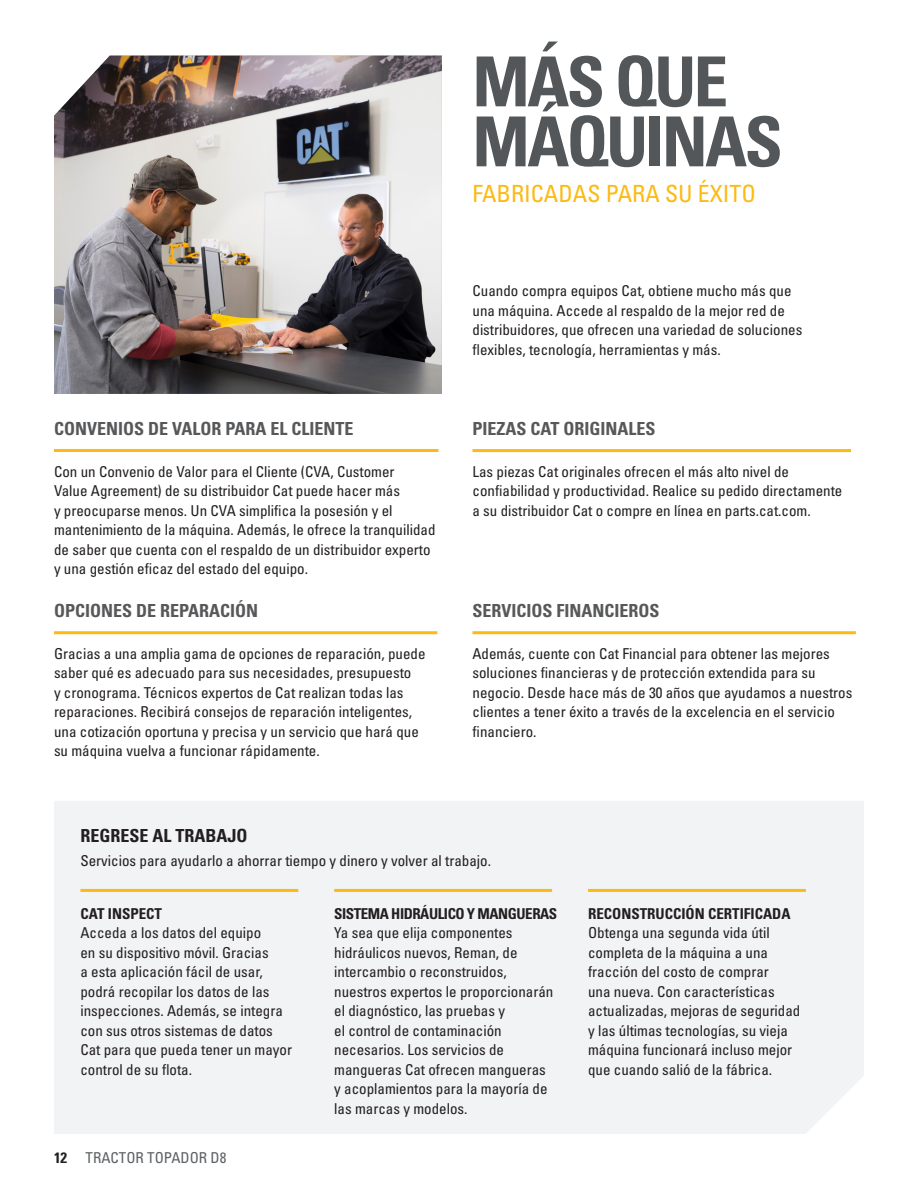
<style>
.page{position:relative;width:918px;height:1188px;background:#fff}
.page>*{position:absolute;margin:0;border:0;box-sizing:border-box;transform-origin:0 0}
.Headline_xl_gray{font:69px "Univers LTCYR 67 Bold Cond";letter-spacing:-.04em;color:#535759}
.Subhead_small_yellow{font:condensed 23.7px "Univers LTCYR 57";color:#fcba13}
.Subhead_small_gray{font:18px "Univers LTCYR 67 Bold Cond";color:#57585a}
.Headline_small_black{font:18px "Univers LTCYR 67 Bold Cond";color:#231f20}
.Body_copy{font:condensed 15px/19.5px "Univers LTCYR 57";color:#231f20}
.Body_copy-2{font:15px "Univers LTCYR 67 Bold Cond";color:#231f20}
.Body_copy-3{font:15px "Univers LTCYR 67 Bold Cond";letter-spacing:-.03em;color:#231f20}
.Running_footer-LH{font:condensed 15px "Univers LTCYR 57";color:#5d6163}
.s1{font-family:"Univers LTCYR 67 Bold Cond";font-stretch:normal;color:#231f20}
</style>
<div class="page">
<div style="left:54px;top:801px;width:810px;height:333px;background:#f2f3f4"></div>
<hr style="left:54px;top:449px;width:384px;height:3px;background:#fcba13">
<hr style="left:472px;top:449px;width:379px;height:3px;background:#fcba13">
<hr style="left:54px;top:631px;width:383px;height:3px;background:#fcba13">
<hr style="left:472px;top:631px;width:384px;height:3px;background:#fcba13">
<img style="left:54px;top:56px;width:388px;height:338px">
<hr style="left:80px;top:889px;width:218px;height:3px;background:#fcba13">
<hr style="left:334px;top:889px;width:218px;height:3px;background:#fcba13">
<hr style="left:588px;top:889px;width:218px;height:3px;background:#fcba13">
<p class="Headline_xl_gray" style="left:472px;top:39px;width:257px">MÁS QUE</p>
<p class="Headline_xl_gray" style="left:472px;top:99px;width:312px">MÁQUINAS</p>
<p class="Subhead_small_yellow" style="left:472px;top:179px;width:285px">FABRICADAS PARA SU ÉXITO</p>
<p class="Body_copy" style="left:472px;top:281px;width:321px">Cuando compra equipos Cat, obtiene mucho más que</p>
<p class="Body_copy" style="left:472px;top:300px;width:314px">una máquina. Accede al respaldo de la mejor red de</p>
<p class="Body_copy" style="left:472px;top:320px;width:331px">distribuidores, que ofrecen una variedad de soluciones</p>
<p class="Body_copy" style="left:472px;top:339px;width:250px">flexibles, tecnología, herramientas y más.</p>
<p class="Subhead_small_gray" style="left:54px;top:417px;width:301px">CONVENIOS DE VALOR PARA EL CLIENTE</p>
<p class="Subhead_small_gray" style="left:472px;top:417px;width:184px">PIEZAS CAT ORIGINALES</p>
<p class="Body_copy" style="left:54px;top:461px;width:342px">Con un Convenio de Valor para el Cliente (CVA, Customer</p>
<p class="Body_copy" style="left:54px;top:481px;width:348px">Value Agreement) de su distribuidor Cat puede hacer más</p>
<p class="Body_copy" style="left:54px;top:500px;width:340px">y preocuparse menos. Un CVA simplifica la posesión y el</p>
<p class="Body_copy" style="left:54px;top:520px;width:383px">mantenimiento de la máquina. Además, le ofrece la tranquilidad</p>
<p class="Body_copy" style="left:54px;top:539px;width:378px">de saber que cuenta con el respaldo de un distribuidor experto</p>
<p class="Body_copy" style="left:54px;top:559px;width:256px">y una gestión eficaz del estado del equipo.</p>
<p class="Body_copy" style="left:472px;top:461px;width:318px">Las piezas Cat originales ofrecen el más alto nivel de</p>
<p class="Body_copy" style="left:472px;top:481px;width:371px">confiabilidad y productividad. Realice su pedido directamente</p>
<p class="Body_copy" style="left:472px;top:500px;width:340px">a su distribuidor Cat o compre en línea en parts.cat.com.</p>
<p class="Subhead_small_gray" style="left:54px;top:599px;width:206px">OPCIONES DE REPARACIÓN</p>
<p class="Subhead_small_gray" style="left:472px;top:599px;width:189px">SERVICIOS FINANCIEROS</p>
<p class="Body_copy" style="left:54px;top:643px;width:373px">Gracias a una amplia gama de opciones de reparación, puede</p>
<p class="Body_copy" style="left:54px;top:663px;width:359px">saber qué es adecuado para sus necesidades, presupuesto</p>
<p class="Body_copy" style="left:54px;top:682px;width:351px">y cronograma. Técnicos expertos de Cat realizan todas las</p>
<p class="Body_copy" style="left:54px;top:702px;width:360px">reparaciones. Recibirá consejos de reparación inteligentes,</p>
<p class="Body_copy" style="left:54px;top:721px;width:366px">una cotización oportuna y precisa y un servicio que hará que</p>
<p class="Body_copy" style="left:54px;top:741px;width:267px">su máquina vuelva a funcionar rápidamente.</p>
<p class="Headline_small_black" style="left:80px;top:825px;width:169px">REGRESE AL TRABAJO</p>
<p class="Body_copy" style="left:472px;top:643px;width:359px">Además, cuente con Cat Financial para obtener las mejores</p>
<p class="Body_copy" style="left:472px;top:663px;width:381px">soluciones financieras y de protección extendida para su negocio. Desde hace más de 30 años que ayudamos a nuestros clientes a tener éxito a través de la excelencia en el servicio financiero.</p>
<p class="Body_copy" style="left:80px;top:850px;width:412px">Servicios para ayudarlo a ahorrar tiempo y dinero y volver al trabajo.</p>
<p class="Body_copy-2" style="left:80px;top:904px;width:83px">CAT INSPECT</p>
<p class="Body_copy" style="left:80px;top:923px;width:182px">Acceda a los datos del equipo</p>
<p class="Body_copy" style="left:80px;top:942px;width:190px">en su dispositivo móvil. Gracias</p>
<p class="Body_copy" style="left:80px;top:962px;width:184px">a esta aplicación fácil de usar,</p>
<p class="Body_copy" style="left:80px;top:981px;width:191px">podrá recopilar los datos de las</p>
<p class="Body_copy" style="left:80px;top:1001px;width:204px">inspecciones. Además, se integra</p>
<p class="Body_copy" style="left:80px;top:1020px;width:194px">con sus otros sistemas de datos</p>
<p class="Body_copy" style="left:80px;top:1040px;width:213px">Cat para que pueda tener un mayor</p>
<p class="Body_copy" style="left:80px;top:1059px;width:113px">control de su flota.</p>
<p class="Running_footer-LH" style="left:54px;top:1148px;width:174px"><span class="s1">12</span> TRACTOR TOPADOR D8</p>
<p class="Body_copy-3" style="left:334px;top:904px;width:225px">SISTEMA HIDRÁULICO Y MANGUERAS</p>
<p class="Body_copy" style="left:334px;top:923px;width:180px">Ya sea que elija componentes</p>
<p class="Body_copy" style="left:334px;top:942px;width:185px">hidráulicos nuevos, Reman, de</p>
<p class="Body_copy" style="left:334px;top:962px;width:221px">intercambio o reconstruidos, nuestros expertos le proporcionarán el diagnóstico, las pruebas y<br>el control de contaminación necesarios. Los servicios de mangueras Cat ofrecen mangueras y acoplamientos para la mayoría de las marcas y modelos.</p>
<p class="Body_copy-2" style="left:588px;top:904px;width:204px">RECONSTRUCCIÓN CERTIFICADA</p>
<p class="Body_copy" style="left:588px;top:923px;width:183px">Obtenga una segunda vida útil</p>
<p class="Body_copy" style="left:588px;top:942px;width:181px">completa de la máquina a una</p>
<p class="Body_copy" style="left:588px;top:962px;width:182px">fracción del costo de comprar</p>
<p class="Body_copy" style="left:588px;top:981px;width:188px">una nueva. Con características</p>
<p class="Body_copy" style="left:588px;top:1001px;width:214px">actualizadas, mejoras de seguridad</p>
<p class="Body_copy" style="left:588px;top:1020px;width:201px">y las últimas tecnologías, su vieja</p>
<p class="Body_copy" style="left:588px;top:1040px;width:206px">máquina funcionará incluso mejor</p>
<p class="Body_copy" style="left:588px;top:1059px;width:186px">que cuando salió de la fábrica.</p>
</div>
